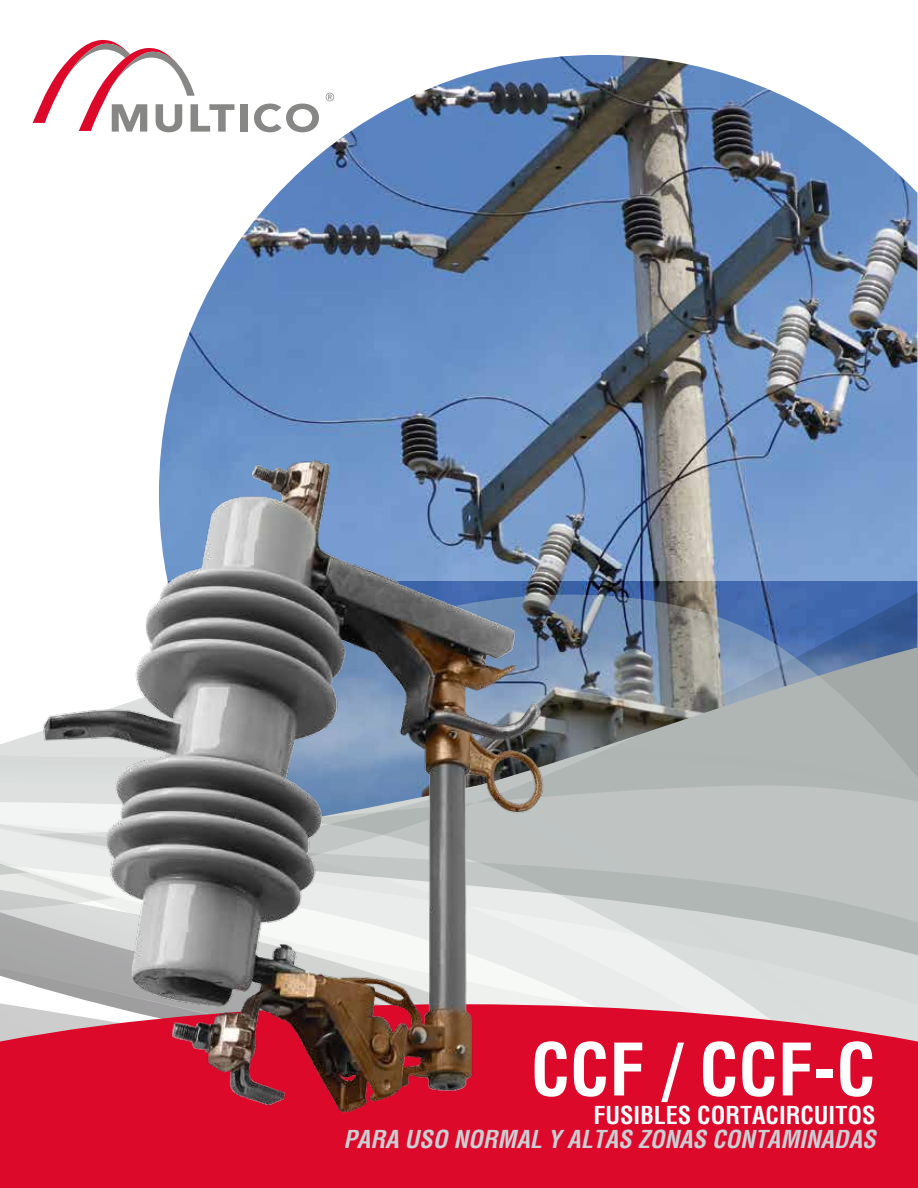
<style>
.page{position:relative;width:918px;height:1188px;background:#fff}
.page>*{position:absolute;margin:0;border:0;box-sizing:border-box;transform-origin:0 0}
.t1{font:700 condensed 70.5px "Helvetica LT";color:#fff}
.t2{font:italic 700 condensed 24.15px "Helvetica LT";color:#cdcfd4}
.t3{font:700 condensed 24.15px "Helvetica LT";color:#fff}
</style>
<div class="page">
<img style="left:161px;top:55px;width:757px;height:527px">
<svg style="left:0;top:582px;width:918px;height:422px;background:#abb4ba"></svg>
<svg style="left:33px;top:39px;width:201px;height:93px"></svg>
<div style="left:240px;top:104px;width:8px;height:28px;background:#878786"></div>
<svg style="left:254px;top:104px;width:65px;height:28px"></svg>
<svg style="left:326px;top:93px;width:8px;height:8px"></svg>
<div style="left:0;top:1004px;width:918px;height:184px;background:#dc092b"></div>
<img style="left:33px;top:447px;width:515px;height:670px">
<h1 class="t1" style="left:531px;top:1026px;width:346px">CCF / CCF-C</h1>
<p class="t3" style="left:593px;top:1100px;width:284px">FUSIBLES CORTACIRCUITOS</p>
<p class="t2" style="left:344px;top:1124px;width:533px">PARA USO NORMAL Y ALTAS ZONAS CONTAMINADAS</p>
</div>
